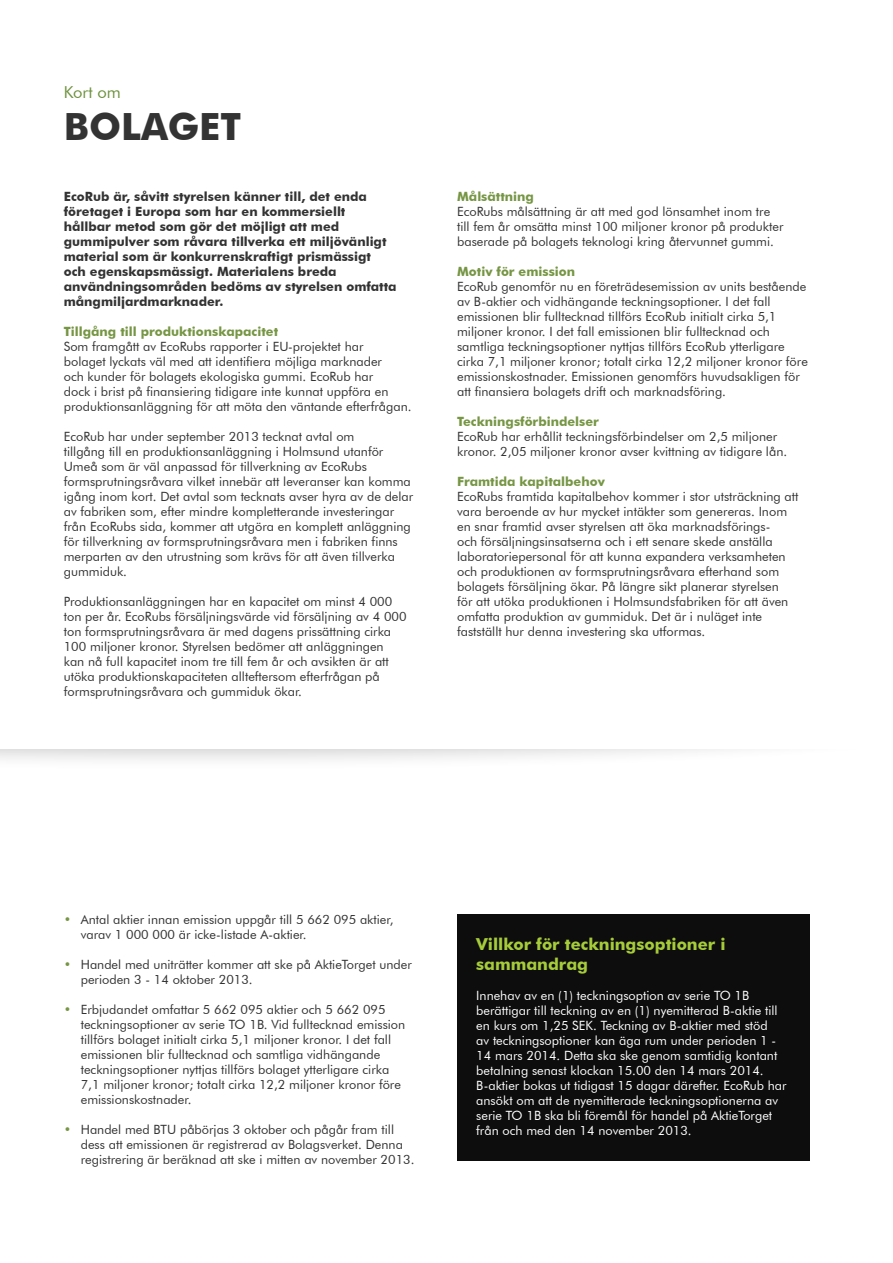
<style>
.page{position:relative;width:893px;height:1263px;background:#fff}
.page>*{position:absolute;margin:0;border:0;box-sizing:border-box;transform-origin:0 0}
.t1{font:700 37.5px "Futura BT";color:#333334}
.t2{font:700 16.5px/19.8px "Futura BT";color:#a6cc39}
.t3{font:16.5px "Futura BT";color:#6d913c}
.t4{font:12.75px/15px "Futura BT";color:#333334}
.t5{font:12.75px/15px "Futura BT";color:#fff}
.t6{font:700 12.75px/15px "Futura BT";color:#333334}
.t7{font:700 12.75px "Futura BT";color:#769644}
.s1{color:#769644}
</style>
<div class="page">
<div style="left:0;top:674px;width:893px;height:97px;background:#000;opacity:.2"></div>
<div style="left:0;top:672px;width:893px;height:76px;background:#fff"></div>
<hr style="left:892px;top:191px;width:1px;height:60px;background:#000">
<hr style="left:892px;top:566px;width:1px;height:60px;background:#000">
<hr style="left:892px;top:642px;width:1px;height:59px;background:#000">
<hr style="left:892px;top:717px;width:1px;height:59px;background:#000">
<hr style="left:892px;top:792px;width:1px;height:59px;background:#000">
<hr style="left:892px;top:491px;width:1px;height:60px;background:#000">
<hr style="left:892px;top:341px;width:1px;height:60px;background:#000">
<hr style="left:892px;top:266px;width:1px;height:60px;background:#000">
<div style="left:457px;top:914px;width:353px;height:247px;background:#0d0d0d"></div>
<p class="t3" style="left:64px;top:82px;width:59px">Kort om</p>
<h1 class="t1" style="left:64px;top:103px;width:179px">bolaget</h1>
<p class="t6" style="left:64px;top:189px;width:334px">EcoRub är, såvitt styrelsen känner till, det enda företaget i Europa som har en kommersiellt<br>hållbar metod som gör det möjligt att med gummipulver som råvara tillverka ett miljövänligt material som är konkurrenskraftigt prismässigt<br>och egenskapsmässigt. Materialens breda användningsområden bedöms av styrelsen omfatta mångmiljardmarknader.</p>
<p class="t7" style="left:64px;top:324px;width:216px">Tillgång till produktionskapacitet</p>
<p class="t4" style="left:64px;top:339px;width:349px">Som framgått av EcoRubs rapporter i EU-projektet har<br>bolaget lyckats väl med att identifiera möjliga marknader<br>och kunder för bolagets ekologiska gummi. EcoRub har<br>dock i brist på finansiering tidigare inte kunnat uppföra en produktionsanläggning för att möta den väntande efterfrågan.</p>
<p class="t4" style="left:64px;top:429px;width:351px">EcoRub har under september 2013 tecknat avtal om<br>tillgång till en produktionsanläggning i Holmsund utanför Umeå som är väl anpassad för tillverkning av EcoRubs formsprutningsråvara vilket innebär att leveranser kan komma igång inom kort. Det avtal som tecknats avser hyra av de delar av fabriken som, efter mindre kompletterande investeringar från EcoRubs sida, kommer att utgöra en komplett anläggning för tillverkning av formsprutningsråvara men i fabriken finns merparten av den utrustning som krävs för att även tillverka gummiduk.</p>
<p class="t4" style="left:64px;top:594px;width:344px">Produktionsanläggningen har en kapacitet om minst 4 000 ton per år. EcoRubs försäljningsvärde vid försäljning av 4 000 ton formsprutningsråvara är med dagens prissättning cirka 100 miljoner kronor. Styrelsen bedömer att anläggningen kan nå full kapacitet inom tre till fem år och avsikten är att utöka produktionskapaciteten allteftersom efterfrågan på formsprutningsråvara och gummiduk ökar.</p>
<p class="t7" style="left:457px;top:189px;width:78px">Målsättning</p>
<p class="t4" style="left:457px;top:204px;width:328px">EcoRubs målsättning är att med god lönsamhet inom tre till fem år omsätta minst 100 miljoner kronor på produkter baserade på bolagets teknologi kring återvunnet gummi.</p>
<p class="t7" style="left:457px;top:264px;width:119px">Motiv för emission</p>
<p class="t4" style="left:457px;top:279px;width:352px">EcoRub genomför nu en företrädesemission av units bestående av B-aktier och vidhängande teckningsoptioner. I det fall emissionen blir fulltecknad tillförs EcoRub initialt cirka 5,1 miljoner kronor. I det fall emissionen blir fulltecknad och samtliga teckningsoptioner nyttjas tillförs EcoRub ytterligare cirka 7,1 miljoner kronor; totalt cirka 12,2 miljoner kronor före emissionskostnader. Emissionen genomförs huvudsakligen för att finansiera bolagets drift och marknadsföring.</p>
<p class="t7" style="left:457px;top:414px;width:143px">Teckningsförbindelser</p>
<p class="t4" style="left:457px;top:429px;width:332px">EcoRub har erhållit teckningsförbindelser om 2,5 miljoner kronor. 2,05 miljoner kronor avser kvittning av tidigare lån.</p>
<p class="t7" style="left:457px;top:474px;width:149px">Framtida kapitalbehov</p>
<p class="t4" style="left:457px;top:489px;width:343px">EcoRubs framtida kapitalbehov kommer i stor utsträckning att vara beroende av hur mycket intäkter som genereras. Inom en snar framtid avser styrelsen att öka marknadsförings-<br>och försäljningsinsatserna och i ett senare skede anställa laboratoriepersonal för att kunna expandera verksamheten och produktionen av formsprutningsråvara efterhand som bolagets försäljning ökar. På längre sikt planerar styrelsen<br>för att utöka produktionen i Holmsundsfabriken för att även omfatta produktion av gummiduk. Det är i nuläget inte fastställt hur denna investering ska utformas.</p>
<p class="t4" style="left:81px;top:912px;width:314px;text-indent:-17px"><span class="s1">•</span> Antal aktier innan emission uppgår till 5 662 095 aktier, varav 1 000 000 är icke-listade A-aktier.</p>
<p class="t4" style="left:81px;top:957px;width:333px;text-indent:-17px"><span class="s1">•</span> Handel med uniträtter kommer att ske på AktieTorget under perioden 3 - 14 oktober 2013.</p>
<p class="t4" style="left:81px;top:1002px;width:326px;text-indent:-17px"><span class="s1">•</span> Erbjudandet omfattar 5 662 095 aktier och 5 662 095 teckningsoptioner av serie TO 1B. Vid fulltecknad emission tillförs bolaget initialt cirka 5,1 miljoner kronor. I det fall emissionen blir fulltecknad och samtliga vidhängande teckningsoptioner nyttjas tillförs bolaget ytterligare cirka 7,1 miljoner kronor; totalt cirka 12,2 miljoner kronor före emissionskostnader.</p>
<p class="t4" style="left:81px;top:1122px;width:335px;text-indent:-17px"><span class="s1">•</span> Handel med BTU påbörjas 3 oktober och pågår fram till dess att emissionen är registrerad av Bolagsverket. Denna registrering är beräknad att ske i mitten av november 2013.</p>
<p class="t2" style="left:476px;top:934px;width:251px">Villkor för teckningsoptioner i sammandrag</p>
<p class="t5" style="left:476px;top:987px;width:312px">Innehav av en (1) teckningsoption av serie TO 1B berättigar till teckning av en (1) nyemitterad B -aktie till en kurs om 1,25 SEK. Teckning av B -aktier med stöd<br>av teckningsoptioner kan äga rum under perioden 1 - 14 mars 2014. Detta ska ske genom samtidig kontant betalning senast klockan 15.00 den 14 mars 2014.<br>B -aktier bokas ut tidigast 15 dagar därefter. EcoRub har ansökt om att de nyemitterade teckningsoptionerna av serie TO 1B ska bli föremål för handel på AktieTorget från och med den 14 november 2013.</p>
</div>
